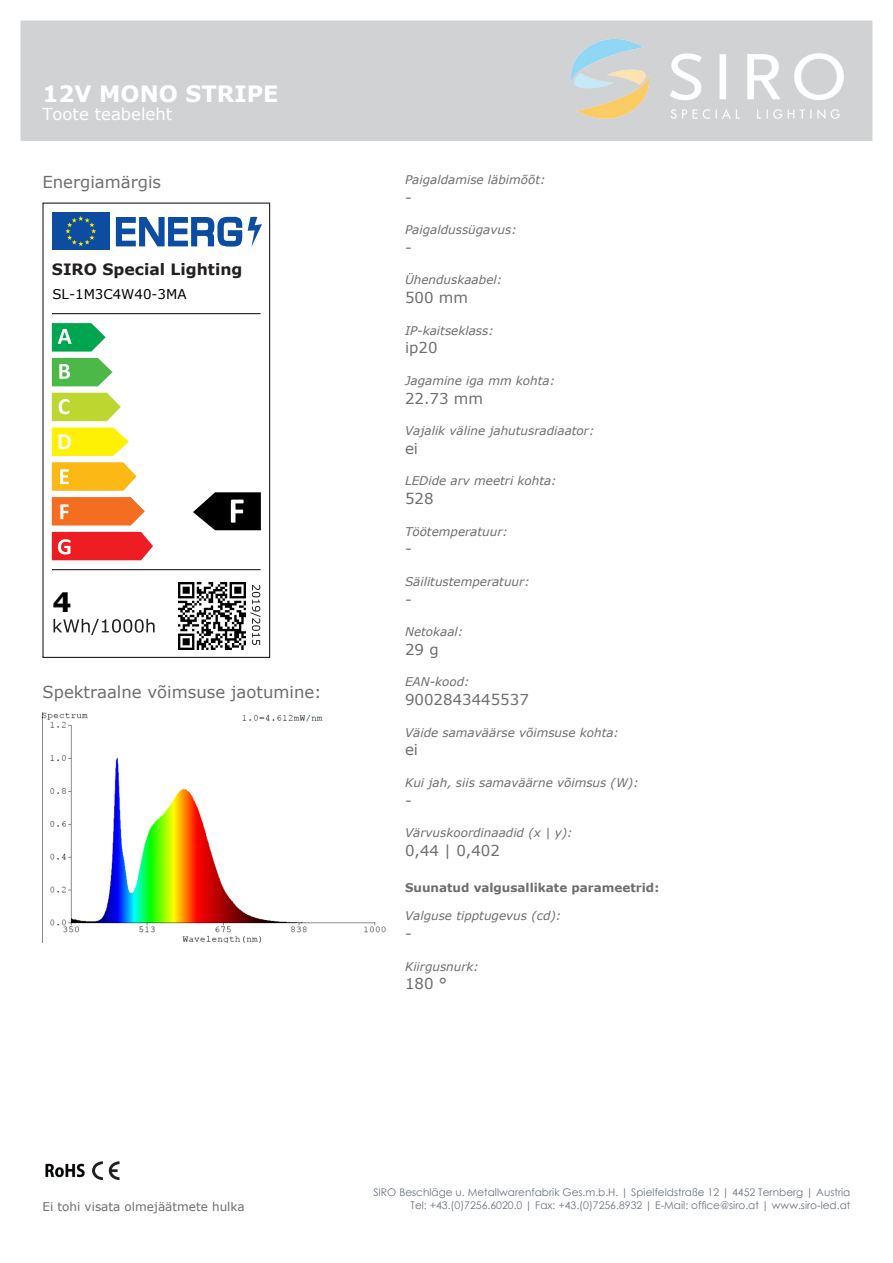
<style>
.page{position:relative;width:893px;height:1263px;background:#fff}
.page>*{position:absolute;margin:0;border:0;box-sizing:border-box;transform-origin:0 0}
.t1{font:700 26.85px "Verdana";color:#000}
.t2{font:700 22.5px "Verdana";color:#fff}
.t3{font:16.5px "Verdana";color:#6e6e6e}
.t4{font:16.5px "Verdana";color:#fff}
.t5{font:700 15.6px "Verdana";color:#231f20}
.t6{font:15px "Verdana";color:#6e6e6e}
.t7{font:13.35px "Verdana";color:#000}
.t8{font:italic 12px "Verdana";color:#6e6e6e}
.t9{font:700 12px "Verdana";color:#6e6e6e}
.t10{font:12px "Verdana";color:#6e6e6e}
.t11{font:10.5px/12.6px "Century Gothic";color:#6d747f;text-align:right}
.s1{font-style:inherit}
</style>
<div class="page">
<div style="left:21px;top:21px;width:851px;height:120px;background:#d1d2d4"></div>
<img style="left:571px;top:40px;width:272px;height:78px">
<img style="left:45px;top:1163px;width:40px;height:15px">
<svg style="left:92px;top:1161px;width:27px;height:19px"></svg>
<div style="left:52px;top:212px;width:58px;height:38px;background:#0d4da1"></div>
<svg style="left:65px;top:216px;width:31px;height:30px"></svg>
<svg style="left:116px;top:217px;width:126px;height:30px"></svg>
<svg style="left:248px;top:217px;width:14px;height:30px"></svg>
<svg style="left:52px;top:323px;width:54px;height:29px"></svg>
<svg style="left:52px;top:358px;width:61px;height:28px"></svg>
<svg style="left:52px;top:393px;width:69px;height:28px;background:#c7db4d"></svg>
<svg style="left:52px;top:427px;width:77px;height:29px;background:#fff32b"></svg>
<svg style="left:52px;top:462px;width:85px;height:29px;background:#fcc133"></svg>
<svg style="left:52px;top:497px;width:93px;height:28px;background:#f47d38"></svg>
<svg style="left:52px;top:532px;width:101px;height:28px;background:#ef3237"></svg>
<svg style="left:54px;top:619px;width:101px;height:16px"></svg>
<hr style="left:52px;top:313px;width:209px;height:1px;background:#231f20">
<hr style="left:52px;top:569px;width:209px;height:1px;background:#231f20">
<svg style="left:250px;top:585px;width:11px;height:60px"></svg>
<svg style="left:193px;top:492px;width:68px;height:38px"></svg>
<div style="left:42px;top:203px;width:228px;height:455px;border:1px solid #231f20"></div>
<img style="left:179px;top:582px;width:67px;height:67px">
<img style="left:42px;top:712px;width:344px;height:230px">
<h2 class="t2" style="left:42px;top:80px;width:238px">12V MONO STRIPE</h2>
<h3 class="t4" style="left:42px;top:104px;width:131px">Toote teabeleht</h3>
<h3 class="t3" style="left:42px;top:171px;width:120px">Energiamärgis</h3>
<h3 class="t5" style="left:52px;top:259px;width:192px"><span class="s1">SIRO</span> Special Lighting</h3>
<p class="t7" style="left:52px;top:285px;width:136px">SL-1M3C4W40-3MA</p>
<h1 class="t1" style="left:52px;top:585px;width:21px">4</h1>
<h3 class="t3" style="left:42px;top:681px;width:281px">Spektraalne võimsuse jaotumine:</h3>
<p class="t8" style="left:405px;top:172px;width:142px">Paigaldamise läbimõõt:</p>
<p class="t6" style="left:405px;top:187px;width:8px">-</p>
<p class="t8" style="left:405px;top:222px;width:113px">Paigaldussügavus:</p>
<p class="t6" style="left:405px;top:238px;width:8px">-</p>
<p class="t8" style="left:405px;top:272px;width:99px">Ühenduskaabel:</p>
<p class="t6" style="left:405px;top:288px;width:64px">500 mm</p>
<p class="t8" style="left:405px;top:322px;width:90px">IP-kaitseklass:</p>
<p class="t6" style="left:405px;top:338px;width:34px">ip20</p>
<p class="t8" style="left:405px;top:373px;width:152px">Jagamine iga mm kohta:</p>
<p class="t6" style="left:405px;top:388px;width:79px">22.73 mm</p>
<p class="t8" style="left:405px;top:423px;width:191px">Vajalik väline jahutusradiaator:</p>
<p class="t6" style="left:405px;top:439px;width:15px">ei</p>
<p class="t8" style="left:405px;top:473px;width:153px">LEDide arv meetri kohta:</p>
<p class="t6" style="left:405px;top:489px;width:30px">528</p>
<p class="t8" style="left:405px;top:523px;width:104px">Töötemperatuur:</p>
<p class="t6" style="left:405px;top:539px;width:8px">-</p>
<p class="t8" style="left:405px;top:574px;width:126px">Säilitustemperatuur:</p>
<p class="t6" style="left:405px;top:589px;width:8px">-</p>
<p class="t8" style="left:405px;top:624px;width:60px">Netokaal:</p>
<p class="t6" style="left:405px;top:640px;width:35px">29 g</p>
<p class="t8" style="left:405px;top:674px;width:66px">EAN-kood:</p>
<p class="t6" style="left:405px;top:690px;width:125px">9002843445537</p>
<p class="t8" style="left:405px;top:724px;width:215px">Väide samaväärse võimsuse kohta:</p>
<p class="t6" style="left:405px;top:740px;width:15px">ei</p>
<p class="t8" style="left:405px;top:775px;width:235px">Kui jah, siis samaväärne võimsus (W):</p>
<p class="t6" style="left:405px;top:790px;width:8px">-</p>
<p class="t8" style="left:405px;top:825px;width:169px">Värvuskoordinaadid (x | y):</p>
<p class="t6" style="left:405px;top:841px;width:96px">0,44 | 0,402</p>
<p class="t9" style="left:405px;top:880px;width:256px">Suunatud valgusallikate parameetrid:</p>
<p class="t8" style="left:405px;top:908px;width:158px">Valguse tipptugevus (cd):</p>
<p class="t6" style="left:405px;top:924px;width:8px">-</p>
<p class="t8" style="left:405px;top:958px;width:76px">Kiirgusnurk:</p>
<p class="t6" style="left:405px;top:974px;width:43px">180 °</p>
<p class="t10" style="left:42px;top:1198px;width:204px">Ei tohi visata olmejäätmete hulka</p>
<p class="t11" style="left:373px;top:1186px;width:479px">SIRO Beschläge u. Metallwarenfabrik Ges.m.b.H. | Spielfeldstraße 12 | 4452 Ternberg | Austria<br>Tel: +43.(0)7256.6020.0 | Fax: +43.(0)7256.8932 | E-Mail: office@siro.at | www.siro-led.at</p>
</div>
